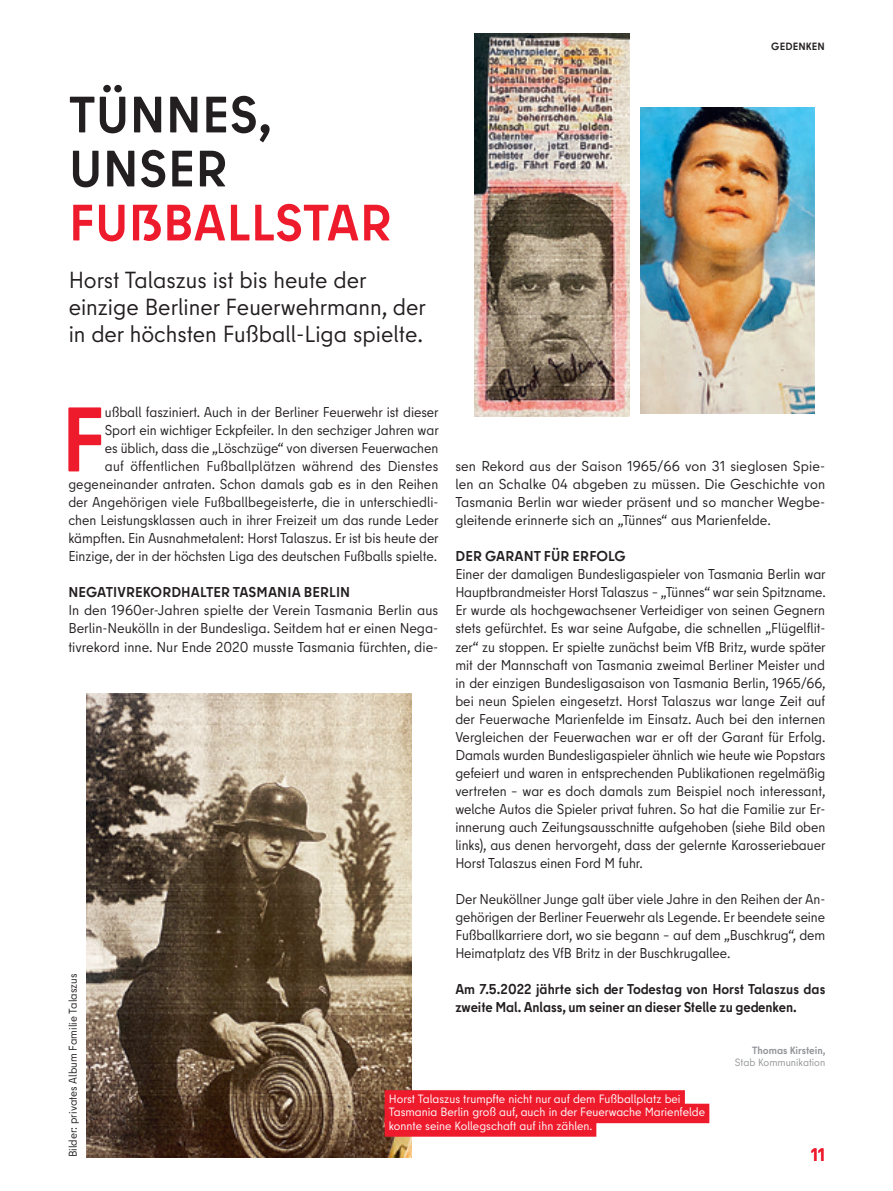
<style>
.page{position:relative;width:893px;height:1191px;background:#fff}
.page>*{position:absolute;margin:0;border:0;box-sizing:border-box;transform-origin:0 0}
.Fließtext_Initial_en{font:700 91.35px "Berlin Type";color:#ee1b2d}
.HEADLINE{font:700 51px/54px "Berlin Type";letter-spacing:.01em;color:#231f20}
.Subhead{font:23.25px/27px "Berlin Type";color:#231f20}
.t1{font:700 18px "Berlin Type";color:#ee1b2d}
.Fließtext_eng{font:14.25px/18px "Berlin Type";letter-spacing:-.005em;color:#231f20;text-align:justify}
.Fließtext_Initial_en-2{font:14.25px/18px "Berlin Type";letter-spacing:-.005em;color:#231f20;text-align:right}
.Fließtext{font:14.25px/18px "Berlin Type";color:#231f20;text-align:justify}
.Fließtext_eng-2{font:700 14.25px/18px "Berlin Type";letter-spacing:-.005em;color:#231f20}
.Zwischenhead{font:700 14.25px "Berlin Type";letter-spacing:.01em;color:#231f20}
.BU_hinterlegt_rot{font:12px "Berlin Type";color:#fff}
.t2{font:11.25px "Berlin Type";color:#231f20}
.Autor_In{font:10.5px/12px "Berlin Type";color:#939598;text-align:right}
.Kopf_R_H{font:700 10.5px "Berlin Type";letter-spacing:.01em;color:#231f20}
.s1{color:#ee1b2d}
.s2{font-weight:700}
</style>
<div class="page">
<img style="left:474px;top:34px;width:156px;height:382px">
<img style="left:86px;top:694px;width:326px;height:463px">
<img style="left:640px;top:107px;width:175px;height:306px">
<div style="left:385px;top:1090px;width:300px;height:19px;background:#ee1b2d"></div>
<div style="left:385px;top:1103px;width:324px;height:20px;background:#ee1b2d"></div>
<div style="left:385px;top:1117px;width:211px;height:19px;background:#ee1b2d"></div>
<h2 class="HEADLINE" style="left:69px;top:88px;width:324px">TÜNNES,<br>UNSER<br><span class="s1">FUßBALLSTAR</span></h2>
<p class="Subhead" style="left:69px;top:266px;width:359px">Horst Talaszus ist bis heute der einzige Berliner Feuerwehrmann, der in der höchsten Fußball-Liga spielte.</p>
<h1 class="Kopf_R_H" style="left:771px;top:39px;width:55px">GEDENKEN</h1>
<p class="Fließtext_Initial_en-2" style="left:68px;top:403px;width:372px">ußball fasziniert. Auch in der Berliner Feuerwehr ist dieser<br>Sport ein wichtiger Eckpfeiler. In den sechziger Jahren war<br>es üblich, dass die „Löschzüge“ von diversen Feuerwachen<br>auf öffentlichen Fußballplätzen während des Dienstes gegeneinander antraten. Schon damals gab es in den Reihen der Angehörigen viele Fußballbegeisterte, die in unterschiedli&shy;chen Leistungsklassen auch in ihrer Freizeit um das runde Leder kämpften. Ein Ausnahmetalent: Horst Talaszus. Er ist bis heute der Einzige, der in der höchsten Liga des deutschen Fußballs spielte.</p>
<h3 class="Zwischenhead" style="left:68px;top:583px;width:283px">NEGATIVREKORDHALTER TASMANIA BERLIN</h3>
<p class="Fließtext" style="left:68px;top:601px;width:371px">In den 1960er-Jahren spielte der Verein Tasmania Berlin aus Berlin-Neukölln in der Bundesliga. Seitdem hat er einen Nega&shy;tivrekord inne. Nur Ende 2020 musste Tasmania fürchten, die-</p>
<p class="Fließtext_Initial_en" style="left:61px;top:381px;width:46px">F</p>
<p class="Fließtext" style="left:455px;top:457px;width:371px">sen Rekord aus der Saison 1965/66 von 31 sieglosen Spie&shy;len an Schalke 04 abgeben zu müssen. Die Geschichte von Tasmania Berlin war wieder präsent und so mancher Wegbe&shy;gleitende erinnerte sich an „Tünnes“ aus Marienfelde.</p>
<h3 class="Zwischenhead" style="left:455px;top:547px;width:172px">DER GARANT FÜR ERFOLG</h3>
<p class="Fließtext_eng" style="left:455px;top:565px;width:372px">Einer der damaligen Bundesligaspieler von Tasmania Berlin war Hauptbrandmeister Horst Talaszus – „Tünnes“ war sein Spitzname.<br>Er wurde als hochgewachsener Verteidiger von seinen Gegnern stets gefürchtet. Es war seine Aufgabe, die schnellen „Flügelflit&shy;zer“ zu stoppen. Er spielte zunächst beim VfB Britz, wurde später mit der Mannschaft von Tasmania zweimal Berliner Meister und in der einzigen Bundesligasaison von Tasmania Berlin, 1965/66, bei neun Spielen eingesetzt. Horst Talaszus war lange Zeit auf der Feuerwache Marienfelde im Einsatz. Auch bei den internen Vergleichen der Feuerwachen war er oft der Garant für Erfolg.<br>Damals wurden Bundesligaspieler ähnlich wie heute wie Popstars gefeiert und waren in entsprechenden Publikationen regelmäßig vertreten – war es doch damals zum Beispiel noch interessant, welche Autos die Spieler privat fuhren. So hat die Familie zur Er&shy;innerung auch Zeitungsausschnitte aufgehoben (siehe Bild oben links), aus denen hervorgeht, dass der gelernte Karosseriebauer Horst Talaszus einen Ford M fuhr.</p>
<p class="Fließtext_eng" style="left:455px;top:889px;width:371px">Der Neuköllner Junge galt über viele Jahre in den Reihen der An&shy;gehörigen der Berliner Feuerwehr als Legende. Er beendete seine Fußballkarriere dort, wo sie begann – auf dem „Buschkrug“, dem Heimatplatz des VfB Britz in der Buschkrugallee.</p>
<p class="Fließtext_eng-2" style="left:455px;top:979px;width:372px">Am 7.5.2022 jährte sich der Todestag von Horst Talaszus das zweite Mal. Anlass, um seiner an dieser Stelle zu gedenken.</p>
<p class="Autor_In" style="left:735px;top:1044px;width:92px"><span class="s2">Thomas Kirstein,<br></span>Stab Kommunikation</p>
<p class="BU_hinterlegt_rot" style="left:389px;top:1091px;width:293px">Horst Talaszus trumpfte nicht nur auf dem Fußballplatz bei</p>
<p class="BU_hinterlegt_rot" style="left:389px;top:1104px;width:318px">Tasmania Berlin groß auf, auch in der Feuerwache Marienfelde</p>
<p class="BU_hinterlegt_rot" style="left:389px;top:1118px;width:205px">konnte seine Kollegschaft auf ihn zählen.</p>
<p class="t2" style="left:66px;top:1157px;width:185px;rotate:-90deg">Bilder: privates Album Familie Talaszus</p>
<p class="t1" style="left:811px;top:1143px;width:15px">11</p>
</div>
